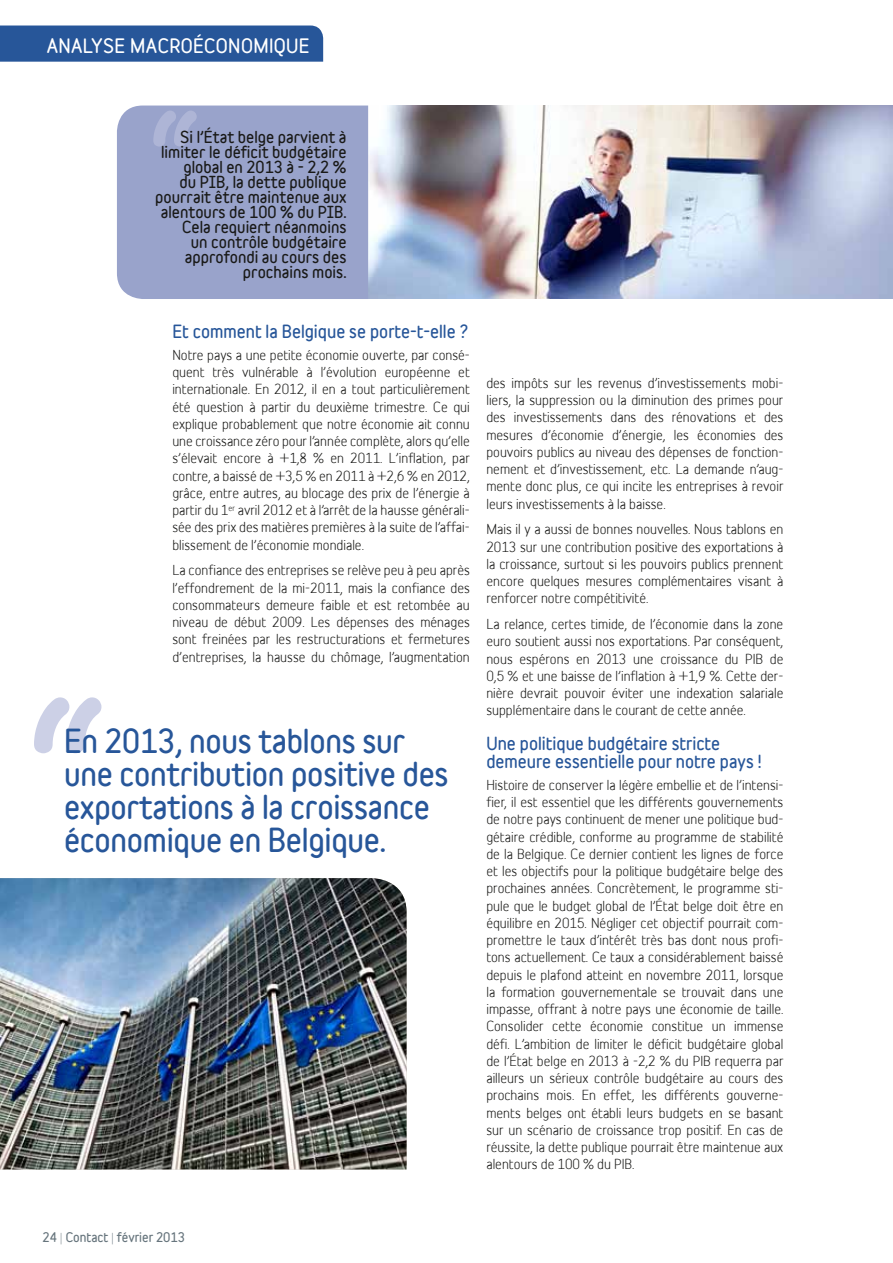
<style>
.page{position:relative;width:893px;height:1263px;background:#fff}
.page>*{position:absolute;margin:0;border:0;box-sizing:border-box;transform-origin:0 0}
.t1{font:700 30px/33px "Belfius Normal";letter-spacing:-.01em;color:#275699}
.t2{font:700 18px "Belfius Alternative";letter-spacing:.02em;color:#fff}
.t3{font:700 16.5px/18px "Belfius Alternative";color:#275699}
.t4{font:700 15px/15px "Belfius Normal";color:#1a1a18;text-align:right}
.t5{font:13.05px/17.2px "Belfius Alternative";color:#1a1a18;text-align:justify}
.t6{font:700 12px "Belfius Alternative";color:#67757d}
.s1{font-weight:300}
</style>
<div class="page">
<img style="left:368px;top:106px;width:525px;height:193px">
<div style="left:0;top:26px;width:323px;height:36px;background:#275699"></div>
<div style="left:117px;top:106px;width:251px;height:193px;background:#99a3cb"></div>
<svg style="left:153px;top:111px;width:44px;height:36px;background:#a4acd1"></svg>
<svg style="left:34px;top:697px;width:67px;height:56px"></svg>
<img style="left:0;top:878px;width:407px;height:291px">
<h2 class="t2" style="left:47px;top:32px;width:264px">ANALYSE MACROÉCONOMIQUE</h2>
<p class="t4" style="left:155px;top:129px;width:193px">Si l’État belge parvient à limiter le déficit budgétaire global en 2013 à - 2,2 %<br>du PIB, la dette publique pourrait être maintenue aux alentours de 100 % du PIB.<br>Cela requiert néanmoins<br>un contrôle budgétaire approfondi au cours des prochains mois.</p>
<p class="t3" style="left:172px;top:322px;width:297px">Et comment la Belgique se porte-t-elle ?</p>
<p class="t5" style="left:172px;top:345px;width:299px">Notre pays a une petite économie ouverte, par consé&shy;quent très vulnérable à l’évolution européenne et internationale. En 2012, il en a tout particulièrement été question à partir du deuxième trimestre. Ce qui explique probablement que notre économie ait connu une croissance zéro pour l’année complète, alors qu’elle s’élevait encore à +1,8 % en 2011. L’inflation, par contre, a baissé de +3,5 % en 2011 à +2,6 % en 2012, grâce, entre autres, au blocage des prix de l’énergie à partir du 1<sup>er</sup> avril 2012 et à l’arrêt de la hausse générali&shy;sée des prix des matières premières à la suite de l’affai&shy;blissement de l’économie mondiale.</p>
<p class="t5" style="left:172px;top:560px;width:299px">La confiance des entreprises se relève peu à peu après l’effondrement de la mi-2011, mais la confiance des consommateurs demeure faible et est retombée au niveau de début 2009. Les dépenses des ménages sont freinées par les restructurations et fermetures d’entreprises, la hausse du chômage, l’augmentation</p>
<h1 class="t1" style="left:64px;top:724px;width:386px">En 2013, nous tablons sur une contribution positive des exportations à la croissance économique en Belgique.</h1>
<p class="t5" style="left:486px;top:373px;width:299px">des impôts sur les revenus d’investissements mobi&shy;liers, la suppression ou la diminution des primes pour des investissements dans des rénovations et des mesures d’économie d’énergie, les économies des pouvoirs publics au niveau des dépenses de fonction&shy;nement et d’investissement, etc. La demande n’aug&shy;mente donc plus, ce qui incite les entreprises à revoir leurs investissements à la baisse.</p>
<p class="t5" style="left:486px;top:519px;width:299px">Mais il y a aussi de bonnes nouvelles. Nous tablons en 2013 sur une contribution positive des exportations à la croissance, surtout si les pouvoirs publics prennent encore quelques mesures complémentaires visant à renforcer notre compétitivité.</p>
<p class="t5" style="left:486px;top:614px;width:298px">La relance, certes timide, de l’économie dans la zone euro soutient aussi nos exportations. Par conséquent, nous espérons en 2013 une croissance du PIB de 0,5 % et une baisse de l’inflation à +1,9 %. Cette der&shy;nière devrait pouvoir éviter une indexation salariale supplémentaire dans le courant de cette année.</p>
<p class="t3" style="left:486px;top:734px;width:277px">Une politique budgétaire stricte demeure essentielle pour notre pays !</p>
<p class="t5" style="left:486px;top:775px;width:299px">Histoire de conserver la légère embellie et de l’intensi&shy;fier, il est essentiel que les différents gouvernements de notre pays continuent de mener une politique bud&shy;gétaire crédible, conforme au programme de stabilité de la Belgique. Ce dernier contient les lignes de force et les objectifs pour la politique budgétaire belge des prochaines années. Concrètement, le programme sti&shy;pule que le budget global de l’État belge doit être en équilibre en 2015. Négliger cet objectif pourrait com&shy;promettre le taux d’intérêt très bas dont nous profi&shy;tons actuellement. Ce taux a considérablement baissé depuis le plafond atteint en novembre 2011, lorsque la formation gouvernementale se trouvait dans une impasse, offrant à notre pays une économie de taille.<br>Consolider cette économie constitue un immense défi. L’ambition de limiter le déficit budgétaire global de l’État belge en 2013 à -2,2 % du PIB requerra par ailleurs un sérieux contrôle budgétaire au cours des prochains mois. En effet, les différents gouverne&shy;ments belges ont établi leurs budgets en se basant sur un scénario de croissance trop positif. En cas de réussite, la dette publique pourrait être maintenue aux alentours de 100 % du PIB.</p>
<p class="t6" style="left:43px;top:1227px;width:144px">24 <span class="s1">|</span> Contact <span class="s1">|</span> février 2013</p>
</div>
